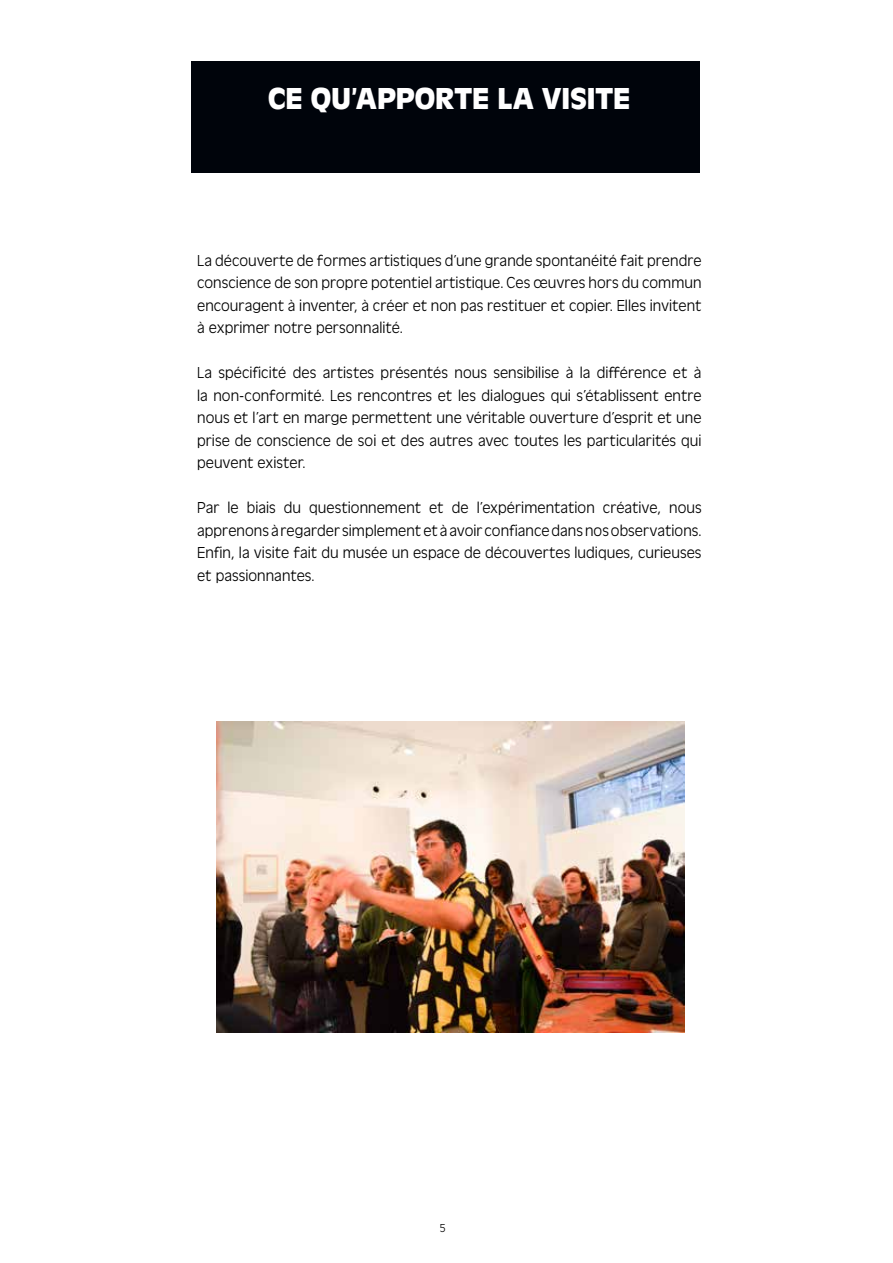
<style>
.page{position:relative;width:893px;height:1263px;background:#fff}
.page>*{position:absolute;margin:0;border:0;box-sizing:border-box;transform-origin:0 0}
.t1{font:700 31.5px "Antique Oli";letter-spacing:-.005em;color:#fff}
.t2{font:300 16.5px/22.5px "Antique Oli";color:#000;text-align:justify}
.t3{font:300 12px "Antique Oli";color:#000}
</style>
<div class="page">
<div style="left:191px;top:61px;width:508px;height:111px;background:#00040b"></div>
<img style="left:217px;top:721px;width:468px;height:311px">
<h1 class="t1" style="left:268px;top:81px;width:364px">CE QU’APPORTE LA VISITE</h1>
<p class="t2" style="left:197px;top:250px;width:506px">La découverte de formes artistiques d’une grande spontanéité fait prendre conscience de son propre potentiel artistique. Ces œuvres hors du commun encouragent à inventer, à créer et non pas restituer et copier. Elles invitent à exprimer notre personnalité.</p>
<p class="t2" style="left:197px;top:362px;width:506px">La spécificité des artistes présentés nous sensibilise à la différence et à la non-conformité. Les rencontres et les dialogues qui s’établissent entre nous et l’art en marge permettent une véritable ouverture d’esprit et une prise de conscience de soi et des autres avec toutes les particularités qui peuvent exister.</p>
<p class="t2" style="left:197px;top:497px;width:506px">Par le biais du questionnement et de l’expérimentation créative, nous apprenons à regarder simplement et à avoir confiance dans nos observations.<br>Enfin, la visite fait du musée un espace de découvertes ludiques, curieuses et passionnantes.</p>
<p class="t3" style="left:439px;top:1222px;width:8px">5</p>
</div>
